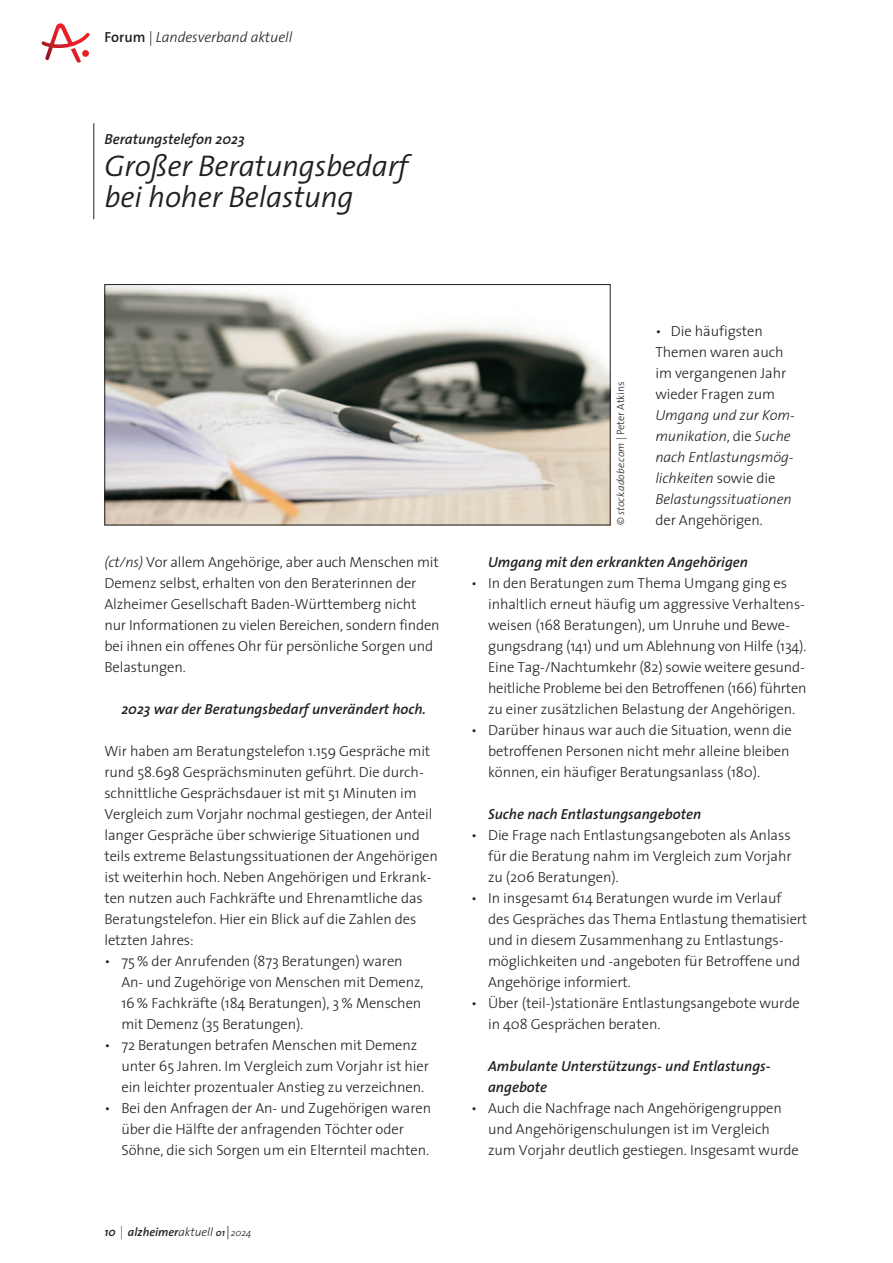
<style>
.page{position:relative;width:893px;height:1263px;background:#fff}
.page>*{position:absolute;margin:0;border:0;box-sizing:border-box;transform-origin:0 0}
.t1{font:italic 300 30px/31.5px "The Sans";letter-spacing:-.005em;color:#231f20}
.t2{font:300 14.7px/21px "The Sans";letter-spacing:-.005em;color:#231f20}
.t3{font:italic 600 14.7px/21px "The Sans";color:#231f20}
.t4{font:italic 300 14.7px/21px "The Sans";letter-spacing:-.005em;color:#231f20}
.t5{font:italic 600 12px "The Sans";color:#231f20}
.t6{font:italic 300 10.5px "The Sans";letter-spacing:-.005em;color:#231f20}
.s1{font-weight:600;font-style:normal}
.s2{font-style:italic}
.s3{font-weight:300;font-style:normal;font-size:13.5px;color:#ee2027}
.s4{font-weight:300}
.s5{font-size:9.9px}
.s6{font-weight:300;font-style:normal;font-size:13.5px}
.s7{font-weight:300;font-size:9.9px}
.s8{font-style:normal}
</style>
<div class="page">
<svg style="left:42px;top:23px;width:47px;height:40px"></svg>
<hr style="left:93px;top:123px;width:1px;height:96px;background:#231f20">
<img style="left:107px;top:286px;width:501px;height:237px">
<div style="left:105px;top:284px;width:505px;height:241px;border:1px solid #231f20"></div>
<p class="t4" style="left:104px;top:28px;width:189px"><span class="s1">Forum</span> | Landesverband aktuell</p>
<p class="t3" style="left:105px;top:130px;width:142px">Beratungstelefon 2023</p>
<h1 class="t1" style="left:105px;top:153px;width:305px">Großer Beratungsbedarf bei hoher Belastung</h1>
<p class="t2" style="left:104px;top:553px;width:337px"><span class="s2">(ct/ns)</span> Vor allem Angehörige, aber auch Menschen mit Demenz selbst, erhalten von den Beraterinnen der Alzheimer Gesellschaft Baden-Württemberg nicht nur Informationen zu vielen Bereichen, sondern fin den bei ihnen ein offenes Ohr für persönliche Sorgen und Belastungen.</p>
<p class="t3" style="left:121px;top:700px;width:306px">2023 war der Beratungsbedarf unverändert hoch.</p>
<p class="t2" style="left:104px;top:742px;width:335px">Wir haben am Beratungstelefon 1.159 Gespräche mit rund 58.698 Gesprächsminuten geführt. Die durch - schnittliche Gesprächsdauer ist mit 51 Minuten im Vergleich zum Vorjahr nochmal gestiegen, der Anteil langer Gespräche über schwierige Situationen und teils extreme Belastungssituationen der Angehörigen ist weiterhin hoch. Neben Angehörigen und Erkrank - ten nutzen auch Fachkräfte und Ehrenamtliche das Beratungstelefon. Hier ein Blick auf die Zahlen des letzten Jahres:</p>
<p class="t2" style="left:121px;top:952px;width:304px;text-indent:-17px">• 75 % der Anrufenden (873 Beratungen) waren An- und Zugehörige von Menschen mit Demenz, 16 % Fachkräfte (184 Beratungen), 3 % Menschen mit Demenz (35 Beratungen).</p>
<p class="t2" style="left:121px;top:1036px;width:309px;text-indent:-17px">• 72 Beratungen betrafen Menschen mit Demenz unter 65 Jahren. Im Vergleich zum Vorjahr ist hier ein leichter prozentualer Anstieg zu verzeichnen.</p>
<p class="t2" style="left:121px;top:1099px;width:311px;text-indent:-17px">• Bei den Anfragen der An- und Zugehörigen waren über die Hälfte der anfragenden Töchter oder<br>Söhne, die sich Sorgen um ein Elternteil machten.</p>
<p class="t5" style="left:104px;top:1227px;width:149px">10 <span class="s3">|</span> alzheimer<span class="s4">aktuell</span> <span class="s5">01</span><span class="s6">|</span><span class="s7">2024</span></p>
<p class="t2" style="left:655px;top:322px;width:132px">• Die häufigsten<br>Themen waren auch im vergangenen Jahr wieder Fragen zum</p>
<p class="t4" style="left:655px;top:406px;width:141px">Umgang und zur Kom&shy;muni kation<span class="s8">, die</span> Suche nach Entlastungsmög&shy;lichkeiten <span class="s8">sowie die<br></span>Belastungssituationen</p>
<p class="t2" style="left:655px;top:511px;width:109px">der Angehörigen.</p>
<p class="t3" style="left:488px;top:553px;width:262px">Umgang mit den erkrankten Angehörigen</p>
<p class="t2" style="left:488px;top:574px;width:320px;text-indent:-17px">• In den Beratungen zum Thema Umgang ging es inhaltlich erneut häufig um aggressive Verhaltens&shy;weisen (168 Beratungen), um Unruhe und Bewe&shy;gungsdrang (141) und um Ablehnung von Hilfe (134).<br>Eine Tag-/Nachtumkehr (82) sowie weitere gesund&shy;heitliche Probleme bei den Betroffenen (166) führten zu einer zusätzlichen Belastung der Angehörigen.</p>
<p class="t2" style="left:488px;top:721px;width:305px;text-indent:-17px">• Darüber hinaus war auch die Situation, wenn die betroffenen Personen nicht mehr alleine bleiben können, ein häufiger Beratungsanlass (180).</p>
<p class="t3" style="left:488px;top:805px;width:215px">Suche nach Entlastungsangeboten</p>
<p class="t2" style="left:488px;top:826px;width:305px;text-align:justify;text-indent:-17px">• Die Frage nach Entlastungsangeboten als Anlass für die Beratung nahm im Vergleich zum Vorjahr zu (206 Beratungen).</p>
<p class="t2" style="left:488px;top:889px;width:321px;text-indent:-17px">• In insgesamt 614 Beratungen wurde im Verlauf<br>des Gespräches das Thema Entlastung thematisiert und in diesem Zusammenhang zu Entlastungs&shy;möglichkeiten und -angeboten für Betroffene und Angehörige informiert.</p>
<p class="t2" style="left:488px;top:994px;width:313px;text-indent:-17px">• Über (teil-)stationäre Entlastungsangebote wurde in 408 Gesprächen beraten.</p>
<p class="t3" style="left:488px;top:1057px;width:284px">Ambulante Unterstützungs- und Entlastungs&shy;angebote</p>
<p class="t2" style="left:488px;top:1099px;width:312px;text-indent:-17px">• Auch die Nachfrage nach Angehörigengruppen und Angehörigenschulungen ist im Vergleich zum Vorjahr deutlich gestiegen. Insgesamt wurde</p>
<p class="t6" style="left:616px;top:525px;width:145px;rotate:-90deg"><span class="s8">©</span> stock.adobe.com <span class="s8">| Peter Atkins</span></p>
</div>
